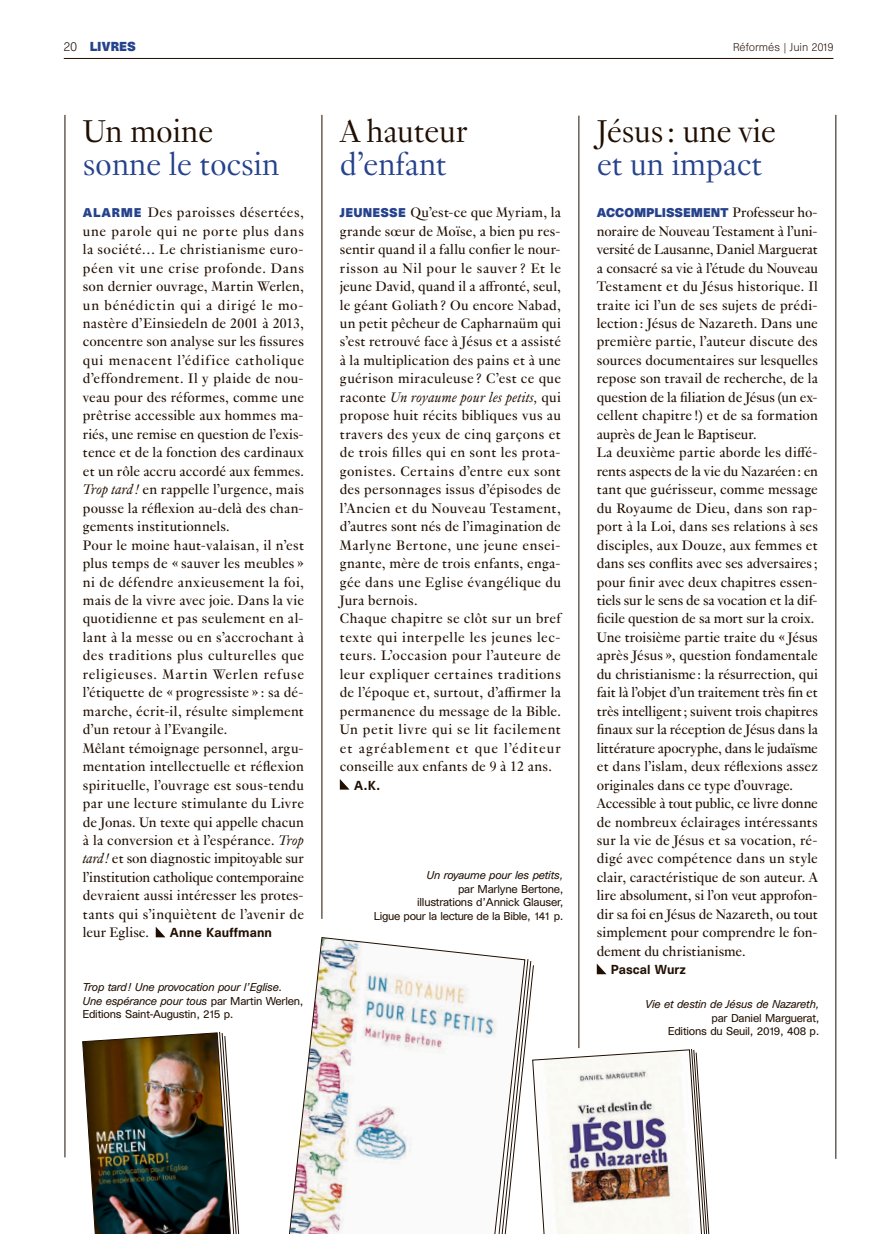
<style>
.page{position:relative;width:893px;height:1234px;background:#fff}
.page>*{position:absolute;margin:0;border:0;box-sizing:border-box;transform-origin:0 0}
.REF_Titres_indd{font:300 34.5px "Genath";letter-spacing:-.01em;color:#25428c}
.REF_Titres_indd-2{font:300 34.5px "Genath";letter-spacing:-.01em;color:#200e00}
.REF_Texte_indd{font:15px/18.5px "Genath";letter-spacing:.01em;color:#200e00;text-align:justify}
.REF_Texte_indd-2{font:500 12px "Unica SB";letter-spacing:.01em;color:#200e00}
.t1{font:700 12px "Unica SB";color:#25428c}
.REF_Texte_indd-3{font:700 11.7px "Unica SB";color:#25428c}
.REF_legendes_copyrig{font:italic 10.5px/13.5px "Unica SB";letter-spacing:-.02em;color:#200e00}
.REF_legendes_copyrig-2{font:10.5px "Unica SB";letter-spacing:-.02em;color:#200e00}
.t2{font:300 10.5px "Unica SB";color:#200e00}
.s1{font-weight:300;color:#200e00}
.s2{font-family:"Unica SB";font-weight:700;font-size:11.7px;color:#25428c}
.s3{font-style:italic}
.s4{font-style:normal}
.s5{font-family:"Genath";font-weight:400;font-size:15px;color:#200e00}
</style>
<div class="page">
<hr style="left:579px;top:116px;width:1px;height:931px;background:#200e00">
<hr style="left:322px;top:115px;width:1px;height:803px;background:#200e00">
<hr style="left:65px;top:115px;width:1px;height:1042px;background:#200e00">
<hr style="left:836px;top:115px;width:1px;height:1043px;background:#200e00">
<svg style="left:156px;top:927px;width:9px;height:10px"></svg>
<svg style="left:340px;top:779px;width:9px;height:10px"></svg>
<svg style="left:289px;top:937px;width:224px;height:296px"></svg>
<img style="left:82px;top:1031px;width:158px;height:202px">
<svg style="left:494px;top:958px;width:216px;height:275px"></svg>
<hr style="left:64px;top:58px;width:769px;height:1px;background:#200e00">
<p class="t1" style="left:64px;top:39px;width:73px"><span class="s1">20</span> LIVRES</p>
<p class="t2" style="left:733px;top:41px;width:102px">Réformés | Juin 2019</p>
<p class="REF_Titres_indd-2" style="left:83px;top:107px;width:132px">Un moine</p>
<p class="REF_Titres_indd" style="left:83px;top:140px;width:198px">sonne le tocsin</p>
<p class="REF_Texte_indd" style="left:83px;top:202px;width:223px"><span class="s2">ALARME</span> Des paroisses désertées, une parole qui ne porte plus dans la société… Le christianisme euro&shy;péen vit une crise profonde. Dans son dernier ouvrage, Martin Werlen, un bénédictin qui a dirigé le mo&shy;nastère d’Einsiedeln de 2001 à 2013, concentre son analyse sur les fissures qui menacent l’édifice catholique d’effondrement. Il y plaide de nou&shy;veau pour des réformes, comme une prêtrise accessible aux hommes ma&shy;riés, une remise en question de l’exis&shy;tence et de la fonction des cardinaux et un rôle accru accordé aux femmes.<br><span class="s3">Trop tard !</span> en rappelle l’urgence, mais pousse la réflexion au-delà des chan&shy;gements institutionnels.</p>
<p class="REF_Texte_indd" style="left:83px;top:534px;width:223px">Pour le moine haut-valaisan, il n’est plus temps de « sauver les meubles » ni de défendre anxieusement la foi, mais de la vivre avec joie. Dans la vie quotidienne et pas seulement en al&shy;lant à la messe ou en s’accrochant à des traditions plus culturelles que religieuses. Martin Werlen refuse l’étiquette de « progressiste » : sa dé&shy;marche, écrit-il, résulte simplement d’un retour à l’Evangile.</p>
<p class="REF_Texte_indd" style="left:83px;top:737px;width:223px">Mêlant témoignage personnel, argu&shy;mentation intellectuelle et réflexion spirituelle, l’ouvrage est sous-tendu par une lecture stimulante du Livre de Jonas. Un texte qui appelle chacun à la conversion et à l’espérance. <span class="s3">Trop tard !</span> et son diagnostic impitoyable sur l’institution catholique contemporaine devraient aussi intéresser les protes&shy;tants qui s’inquiètent de l’avenir de leur Eglise.</p>
<p class="REF_Texte_indd-2" style="left:170px;top:925px;width:104px">Anne Kauffmann</p>
<p class="REF_legendes_copyrig" style="left:82px;top:980px;width:223px">Trop tard! Une provocation pour l’Eglise.<br>Une espérance pour tous <span class="s4">par Martin Werlen,<br>Editions Saint-Augustin, 215 p.</span></p>
<p class="REF_Titres_indd-2" style="left:340px;top:107px;width:129px">A hauteur</p>
<p class="REF_Titres_indd" style="left:340px;top:140px;width:109px">d’enfant</p>
<p class="REF_Texte_indd" style="left:340px;top:202px;width:223px"><span class="s2">JEUNESSE</span> Qu’est-ce que Myriam, la grande sœur de Moïse, a bien pu res&shy;sentir quand il a fallu confier le nour&shy;risson au Nil pour le sauver ? Et le jeune David, quand il a affronté, seul, le géant Goliath ? Ou encore Nabad, un petit pêcheur de Capharnaüm qui s’est retrouvé face à Jésus et a assisté à la multiplication des pains et à une guérison miraculeuse ? C’est ce que raconte <span class="s3">Un royaume pour les petits,</span> qui propose huit récits bibliques vus au travers des yeux de cinq garçons et de trois filles qui en sont les prota&shy;gonistes. Certains d’entre eux sont des personnages issus d’épisodes de l’Ancien et du Nouveau Testament, d’autres sont nés de l’imagination de Marlyne Bertone, une jeune ensei&shy;gnante, mère de trois enfants, enga&shy;gée dans une Eglise évangélique du Jura bernois.</p>
<p class="REF_Texte_indd" style="left:340px;top:608px;width:223px">Chaque chapitre se clôt sur un bref texte qui interpelle les jeunes lec&shy;teurs. L’occasion pour l’auteure de leur expliquer certaines traditions de l’époque et, surtout, d’affirmer la permanence du message de la Bible.<br>Un petit livre qui se lit facilement et agréablement et que l’éditeur conseille aux enfants de 9 à 12 ans.</p>
<p class="REF_Texte_indd-2" style="left:354px;top:777px;width:28px">A.K.</p>
<p class="REF_legendes_copyrig" style="left:427px;top:868px;width:138px">Un royaume pour les petits,</p>
<p class="REF_legendes_copyrig-2" style="left:458px;top:882px;width:107px">par Marlyne Bertone,</p>
<p class="REF_legendes_copyrig-2" style="left:417px;top:895px;width:148px">illustrations d’Annick Glauser,</p>
<p class="REF_legendes_copyrig-2" style="left:374px;top:909px;width:191px">Ligue pour la lecture de la Bible, 141 p.</p>
<p class="REF_Titres_indd-2" style="left:597px;top:107px;width:181px">Jésus : une vie</p>
<p class="REF_Titres_indd" style="left:597px;top:140px;width:167px">et un impact</p>
<p class="REF_Texte_indd-3" style="left:597px;top:205px;width:223px">ACCOMPLISSEMENT <span class="s5">Professeur ho-</span></p>
<p class="REF_Texte_indd" style="left:597px;top:220px;width:223px">noraire de Nouveau Testament à l’uni&shy;versité de Lausanne, Daniel Marguerat a consacré sa vie à l’étude du Nouveau Testament et du Jésus historique. Il traite ici l’un de ses sujets de prédi&shy;lection : Jésus de Nazareth. Dans une première partie, l’auteur discute des sources documentaires sur lesquelles repose son travail de recherche, de la question de la filiation de Jésus (un ex&shy;cellent chapitre !) et de sa formation auprès de Jean le Baptiseur.</p>
<p class="REF_Texte_indd" style="left:597px;top:442px;width:223px">La deuxième partie aborde les diffé&shy;rents aspects de la vie du Nazaréen : en tant que guérisseur, comme message du Royaume de Dieu, dans son rap&shy;port à la Loi, dans ses relations à ses disciples, aux Douze, aux femmes et dans ses conflits avec ses adversaires ; pour finir avec deux chapitres essen&shy;tiels sur le sens de sa vocation et la dif&shy;ficile question de sa mort sur la croix.</p>
<p class="REF_Texte_indd" style="left:597px;top:626px;width:223px">Une troisième partie traite du « Jésus après Jésus », question fondamentale du christianisme : la résurrection, qui fait là l’objet d’un traitement très fin et très intelligent ; suivent trois chapitres finaux sur la réception de Jésus dans la littérature apocryphe, dans le judaïsme et dans l’islam, deux réflexions assez originales dans ce type d’ouvrage.</p>
<p class="REF_Texte_indd" style="left:597px;top:792px;width:223px">Accessible à tout public, ce livre donne de nombreux éclairages intéressants sur la vie de Jésus et sa vocation, ré&shy;digé avec compétence dans un style clair, caractéristique de son auteur. A lire absolument, si l’on veut approfon&shy;dir sa foi en Jésus de Nazareth, ou tout simplement pour comprendre le fon&shy;dement du christianisme.</p>
<p class="REF_Texte_indd-2" style="left:611px;top:962px;width:76px">Pascal Wurz</p>
<p class="REF_legendes_copyrig" style="left:645px;top:997px;width:176px">Vie et destin de Jésus de Nazareth,</p>
<p class="REF_legendes_copyrig-2" style="left:711px;top:1011px;width:110px">par Daniel Marguerat,</p>
<p class="REF_legendes_copyrig-2" style="left:668px;top:1024px;width:153px">Editions du Seuil, 2019, 408 p.</p>
</div>
